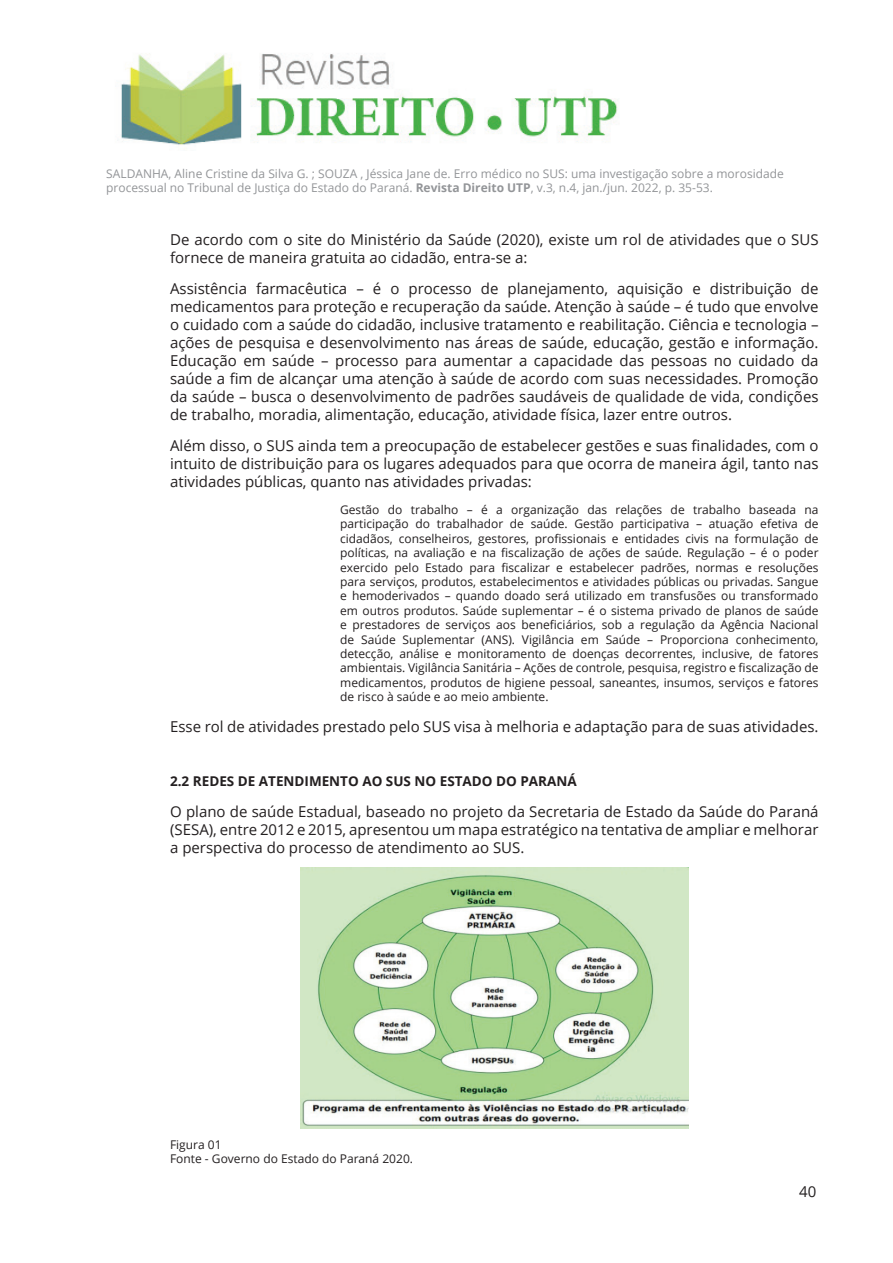
<style>
.page{position:relative;width:893px;height:1263px;background:#fff}
.page>*{position:absolute;margin:0;border:0;box-sizing:border-box;transform-origin:0 0}
.Dto_texto{font:15px/18px "Open Sans";color:#231f20;text-align:justify}
.Dto_subtítulos_2{font:700 13.5px "Open Sans";color:#231f20}
.Dto_citação{font:12px/14.4px "Open Sans";color:#231f20;text-align:justify}
.t1{font:12px/14.4px "Open Sans";color:#939598}
.Dto_legenda{font:12px "Open Sans";color:#231f20}
.s1{font-weight:700}
</style>
<div class="page">
<img style="left:121px;top:53px;width:497px;height:92px">
<img style="left:300px;top:868px;width:388px;height:260px">
<p class="t1" style="left:106px;top:166px;width:679px">SALDANHA, Aline Cristine da Silva G. ; SOUZA , Jéssica Jane de. Erro médico no SUS: uma investigação sobre a morosidade processual no Tribunal de Justiça do Estado do Paraná. <span class="s1">Revista Direito UTP</span>, v.3, n.4, jan./jun. 2022, p. 35-53.</p>
<p class="Dto_texto" style="left:170px;top:231px;width:650px">De acordo com o site do Ministério da Saúde (2020), existe um rol de atividades que o SUS fornece de maneira gratuita ao cidadão, entra-se a:</p>
<p class="Dto_texto" style="left:170px;top:279px;width:650px">Assistência farmacêutica – é o processo de planejamento, aquisição e distribuição de medicamentos para proteção e recuperação da saúde. Atenção à saúde – é tudo que envolve o cuidado com a saúde do cidadão, inclusive tratamento e reabilitação. Ciência e tecnologia – ações de pesquisa e desenvolvimento nas áreas de saúde, educação, gestão e informação.<br>Educação em saúde – processo para aumentar a capacidade das pessoas no cuidado da saúde a fim de alcançar uma atenção à saúde de acordo com suas necessidades. Promoção da saúde – busca o desenvolvimento de padrões saudáveis de qualidade de vida, condições de trabalho, moradia, alimentação, educação, atividade física, lazer entre outros.</p>
<p class="Dto_texto" style="left:170px;top:436px;width:650px">Além disso, o SUS ainda tem a preocupação de estabelecer gestões e suas finalidades, com o intuito de distribuição para os lugares adequados para que ocorra de maneira ágil, tanto nas atividades públicas, quanto nas atividades privadas:</p>
<p class="Dto_citação" style="left:340px;top:502px;width:480px">Gestão do trabalho – é a organização das relações de trabalho baseada na participação do trabalhador de saúde. Gestão participativa – atuação efetiva de cidadãos, conselheiros, gestores, profissionais e entidades civis na formulação de políticas, na avaliação e na fiscalização de ações de saúde. Regulação – é o poder exercido pelo Estado para fiscalizar e estabelecer padrões, normas e resoluções para serviços, produtos, estabelecimentos e atividades públicas ou privadas. Sangue e hemoderivados – quando doado será utilizado em transfusões ou transformado em outros produtos. Saúde suplementar – é o sistema privado de planos de saúde e prestadores de serviços aos beneficiários, sob a regulação da Agência Nacional de Saúde Suplementar (ANS). Vigilância em Saúde – Proporciona conhecimento, detecção, análise e monitoramento de doenças decorrentes, inclusive, de fatores ambientais. Vigilância Sanitária – Ações de controle, pesquisa, registro e fiscalização de medicamentos, produtos de higiene pessoal, saneantes, insumos, serviços e fatores de risco à saúde e ao meio ambiente.</p>
<p class="Dto_texto" style="left:170px;top:717px;width:650px">Esse rol de atividades prestado pelo SUS visa à melhoria e adaptação para de suas atividades.</p>
<p class="Dto_subtítulos_2" style="left:170px;top:771px;width:408px">2.2 REDES DE ATENDIMENTO AO SUS NO ESTADO DO PARANÁ</p>
<p class="Dto_texto" style="left:170px;top:802px;width:650px">O plano de saúde Estadual, baseado no projeto da Secretaria de Estado da Saúde do Paraná (SESA), entre 2012 e 2015, apresentou um mapa estratégico na tentativa de ampliar e melhorar a perspectiva do processo de atendimento ao SUS.</p>
<p class="Dto_legenda" style="left:170px;top:1136px;width:53px">Figura 01</p>
<p class="Dto_legenda" style="left:170px;top:1150px;width:244px">Fonte - Governo do Estado do Paraná 2020.</p>
<p class="Dto_texto" style="left:799px;top:1182px;width:19px">40</p>
</div>
